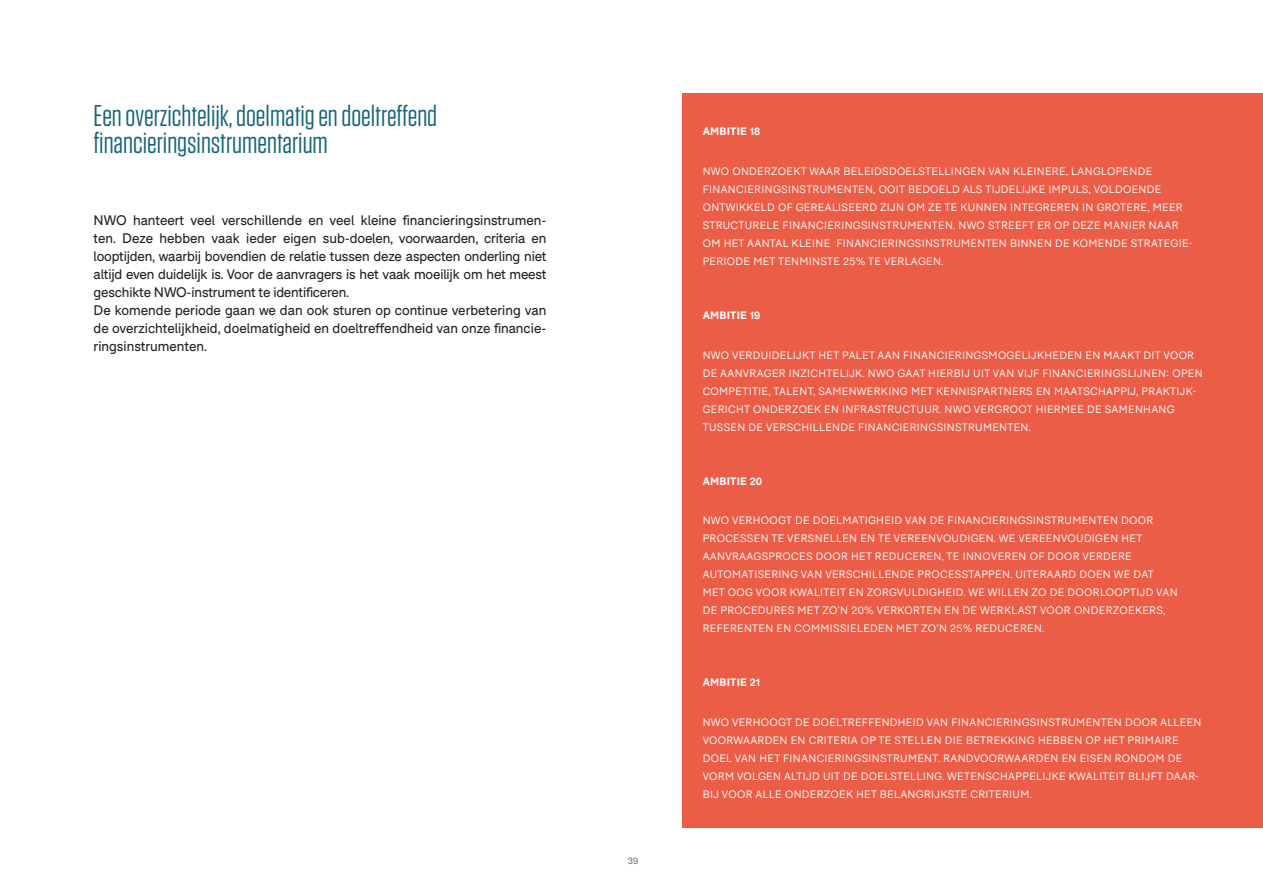
<style>
.page{position:relative;width:1263px;height:893px;background:#fff}
.page>*{position:absolute;margin:0;border:0;box-sizing:border-box;transform-origin:0 0}
.t1{font:30px "Tungsten";color:#18657c}
.t2{font:13.5px/18px "F37 Bolton";letter-spacing:-.01em;color:#231f20;text-align:justify}
.t3{font:10.5px/18px "F37 Bolton";letter-spacing:.035em;color:#fff}
.t4{font:700 10.5px "F37 Bolton";letter-spacing:.02em;color:#fff}
.t5{font:9px "F37 Bolton";color:#6c6d70}
</style>
<div class="page">
<div style="left:682px;top:94px;width:581px;height:734px;background:#eb5d47"></div>
<p class="t1" style="left:94px;top:100px;width:345px">Een overzichtelijk, doelmatig en doeltreffend</p>
<p class="t1" style="left:94px;top:127px;width:236px">financieringsinstrumentarium</p>
<p class="t2" style="left:94px;top:210px;width:454px">NWO hanteert veel verschillende en veel kleine financieringsinstrumen&shy;ten. Deze hebben vaak ieder eigen sub-doelen, voorwaarden, criteria en looptijden, waarbij bovendien de relatie tussen deze aspecten onderling niet altijd even duidelijk is. Voor de aanvragers is het vaak moeilijk om het meest geschikte NWO-instrument te identificeren.</p>
<p class="t2" style="left:94px;top:300px;width:454px">De komende periode gaan we dan ook sturen op continue verbetering van de overzichtelijkheid, doelmatigheid en doeltreffendheid van onze financie&shy;ringsinstrumenten.</p>
<p class="t5" style="left:628px;top:854px;width:12px">39</p>
<p class="t4" style="left:703px;top:123px;width:59px">AMBITIE 18</p>
<p class="t3" style="left:703px;top:161px;width:451px">NWO ONDERZOEKT WAAR BELEIDSDOELSTELLINGEN VAN KLEINERE, LANGLOPENDE</p>
<p class="t3" style="left:703px;top:179px;width:460px">FINANCIERINGSINSTRUMENTEN, OOIT BEDOELD ALS TIJDELIJKE IMPULS, VOLDOENDE</p>
<p class="t3" style="left:703px;top:197px;width:481px">ONTWIKKELD OF GEREALISEERD ZIJN OM ZE TE KUNNEN INTEGREREN IN GROTERE, MEER</p>
<p class="t3" style="left:703px;top:215px;width:477px">STRUCTURELE FINANCIERINGSINSTRUMENTEN. NWO STREEFT ER OP DEZE MANIER NAAR</p>
<p class="t3" style="left:703px;top:233px;width:491px">OM HET AANTAL KLEINE FINANCIERINGSINSTRUMENTEN BINNEN DE KOMENDE STRATEGIE-<br>PERIODE MET TENMINSTE 25% TE VERLAGEN.</p>
<p class="t4" style="left:703px;top:307px;width:59px">AMBITIE 19</p>
<p class="t3" style="left:703px;top:345px;width:501px">NWO VERDUIDELIJKT HET PALET AAN FINANCIERINGSMOGELIJKHEDEN EN MAAKT DIT VOOR DE AANVRAGER INZICHTELIJK. NWO GAAT HIERBIJ UIT VAN VIJF FINANCIERINGSLIJNEN: OPEN COMPETITIE, TALENT, SAMENWERKING MET KENNISPARTNERS EN MAATSCHAPPIJ, PRAKTIJK-GERICHT ONDERZOEK EN INFRASTRUCTUUR. NWO VERGROOT HIERMEE DE SAMENHANG TUSSEN DE VERSCHILLENDE FINANCIERINGSINSTRUMENTEN.</p>
<p class="t4" style="left:703px;top:472px;width:61px">AMBITIE 20</p>
<p class="t3" style="left:703px;top:510px;width:452px">NWO VERHOOGT DE DOELMATIGHEID VAN DE FINANCIERINGSINSTRUMENTEN DOOR</p>
<p class="t3" style="left:703px;top:528px;width:441px">PROCESSEN TE VERSNELLEN EN TE VEREENVOUDIGEN. WE VEREENVOUDIGEN HET</p>
<p class="t3" style="left:703px;top:546px;width:430px">AANVRAAGSPROCES DOOR HET REDUCEREN, TE INNOVEREN OF DOOR VERDERE</p>
<p class="t3" style="left:703px;top:564px;width:453px">AUTOMATISERING VAN VERSCHILLENDE PROCESSTAPPEN. UITERAARD DOEN WE DAT</p>
<p class="t3" style="left:703px;top:582px;width:476px">MET OOG VOOR KWALITEIT EN ZORGVULDIGHEID. WE WILLEN ZO DE DOORLOOPTIJD VAN</p>
<p class="t3" style="left:703px;top:600px;width:464px">DE PROCEDURES MET ZO’N 20% VERKORTEN EN DE WERKLAST VOOR ONDERZOEKERS,</p>
<p class="t3" style="left:703px;top:618px;width:343px">REFERENTEN EN COMMISSIELEDEN MET ZO’N 25% REDUCEREN.</p>
<p class="t4" style="left:703px;top:674px;width:59px">AMBITIE 21</p>
<p class="t3" style="left:703px;top:712px;width:500px">NWO VERHOOGT DE DOELTREFFENDHEID VAN FINANCIERINGSINSTRUMENTEN DOOR ALLEEN VOORWAARDEN EN CRITERIA OP TE STELLEN DIE BETREKKING HEBBEN OP HET PRIMAIRE DOEL VAN HET FINANCIERINGSINSTRUMENT. RANDVOORWAARDEN EN EISEN RONDOM DE VORM VOLGEN ALTIJD UIT DE DOELSTELLING. WETENSCHAPPELIJKE KWALITEIT BLIJFT DAAR-BIJ VOOR ALLE ONDERZOEK HET BELANGRIJKSTE CRITERIUM.</p>
</div>
